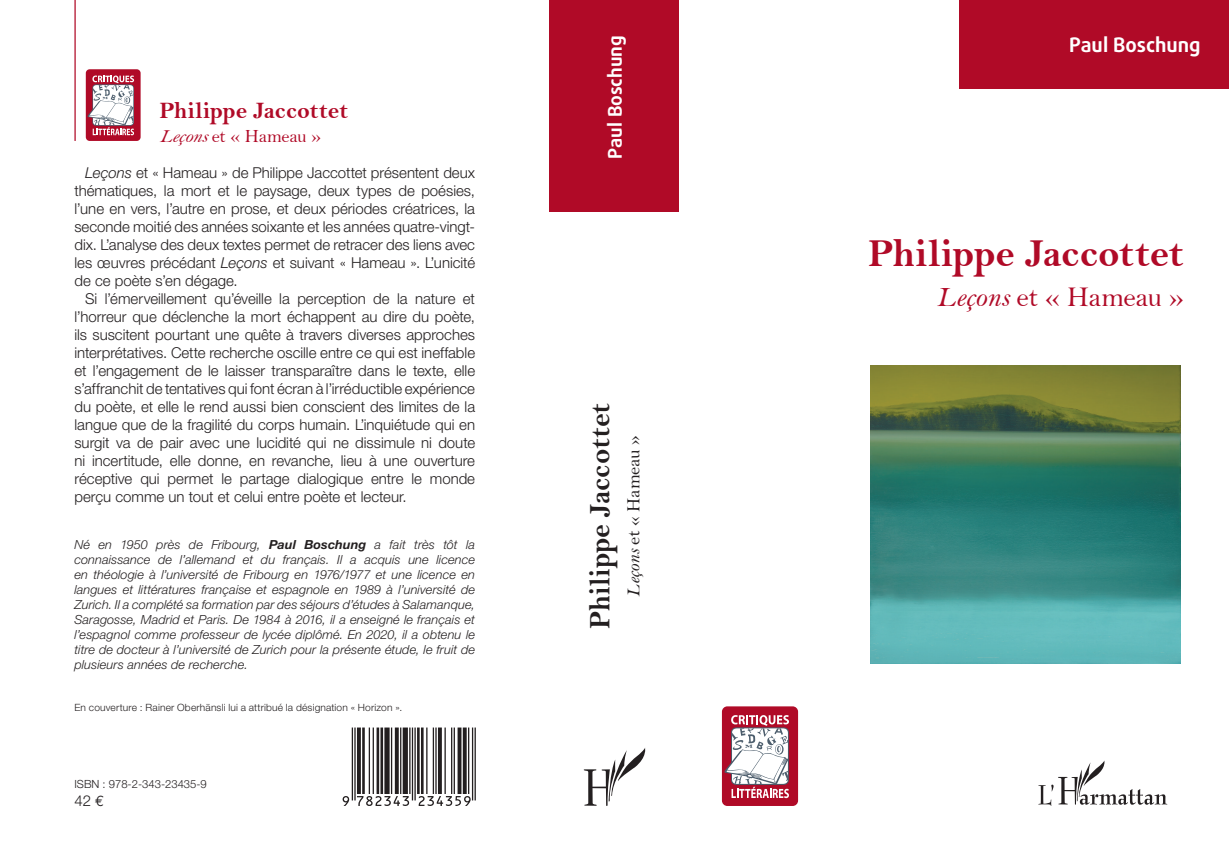
<style>
.page{position:relative;width:1229px;height:851px;background:#fff}
.page>*{position:absolute;margin:0;border:0;box-sizing:border-box;transform-origin:0 0}
.t1{font:40px "Bell MT Bold";letter-spacing:-.01em;color:#b00a27}
.t2{font:30px "Bell MT Bold";letter-spacing:-.005em;color:#231f20;scale:.95 1}
.t3{font:28.75px "Bell";letter-spacing:-.015em;color:#b00a27}
.t4{font:23.75px "Bell MT Bold";letter-spacing:-.005em;color:#b00a27}
.t5{font:700 20px "Daxline Pro";color:#fff}
.t6{font:18.75px "Bell";letter-spacing:-.01em;color:#231f20}
.t7{font:18.75px "Bell";letter-spacing:-.01em;color:#b00a27}
.t8{font:700 18.75px "Daxline Pro";color:#fff}
.t9{font:300 15px/18px "Helvetica Neue LT Std";color:#231f20;text-align:justify}
.t10{font:italic 300 12.5px/15px "Helvetica Neue LT Std";letter-spacing:.005em;color:#231f20;text-align:justify}
.t11{font:300 11.25px "Helvetica Neue LT Std";color:#231f20}
.t12{font:300 10px "Helvetica Neue LT Std";letter-spacing:.015em;color:#231f20}
.s1{font-family:"Bell MT Italic";font-style:italic}
.s2{font-style:italic}
.s3{font-weight:700}
.s4{font-family:"Euro Mono Std";font-weight:400}
.s5{font-family:"Bell MT Italic"}
</style>
<div class="page">
<div style="left:86px;top:69px;width:55px;height:72px;background:#b00a27;border-radius:4px"></div>
<svg style="left:88px;top:75px;width:46px;height:60px"></svg>
<hr style="left:74px;top:0;width:2px;height:141px;background:#b00a27">
<div style="left:549px;top:0;width:130px;height:211px;background:#b00a27"></div>
<svg style="left:583px;top:748px;width:63px;height:57px"></svg>
<svg style="left:1038px;top:760px;width:128px;height:45px"></svg>
<div style="left:721px;top:706px;width:77px;height:99px;background:#b00a27;border-radius:5px"></div>
<svg style="left:724px;top:715px;width:64px;height:83px"></svg>
<div style="left:959px;top:0;width:269px;height:89px;background:#b00a27"></div>
<img style="left:870px;top:365px;width:310px;height:298px">
<svg style="left:342px;top:727px;width:134px;height:78px"></svg>
<h3 class="t4" style="left:159px;top:96px;width:190px">Philippe Jaccottet</h3>
<p class="t7" style="left:159px;top:125px;width:163px"><span class="s1">Leçons</span>et « Hameau »</p>
<p class="t9" style="left:74px;top:163px;width:402px;text-indent:11px"><span class="s2">Leçons</span> et « Hameau » de Philippe Jaccottet présentent deux thématiques, la mort et le paysage, deux types de poésies, l’une en vers, l’autre en prose, et deux périodes créatrices, la seconde moitié des années soixante et les années quatre-vingt&shy;dix. L’analyse des deux textes permet de retracer des liens avec les œuvres précédant <span class="s2">Leçons</span> et suivant « Hameau ». L’unicité de ce poète s’en dégage.</p>
<p class="t9" style="left:74px;top:289px;width:402px;text-indent:11px">Si l’émerveillement qu’éveille la perception de la nature et l’horreur que déclenche la mort échappent au dire du poète, ils suscitent pourtant une quête à travers diverses approches interprétatives. Cette recherche oscille entre ce qui est ineffable et l’engagement de le laisser transparaître dans le texte, elle s’affranchit de tentatives qui font écran à l’irréductible expérience du poète, et elle le rend aussi bien conscient des limites de la langue que de la fragilité du corps humain. L’inquiétude qui en surgit va de pair avec une lucidité qui ne dissimule ni doute ni incertitude, elle donne, en revanche, lieu à une ouverture réceptive qui permet le partage dialogique entre le monde perçu comme un tout et celui entre poète et lecteur.</p>
<p class="t10" style="left:74px;top:537px;width:402px">Né en 1950 près de Fribourg, <span class="s3">Paul Boschung</span> a fait très tôt la connaissance de l’allemand et du français. Il a acquis une licence en théologie à l’université de Fribourg en 1976/1977 et une licence en langues et littératures française et espagnole en 1989 à l’université de Zurich. Il a complété sa formation par des séjours d’études à Salamanque, Saragosse, Madrid et Paris. De 1984 à 2016, il a enseigné le français et l’espagnol comme professeur de lycée diplômé. En 2020, il a obtenu le titre de docteur à l’université de Zurich pour la présente étude, le fruit de plusieurs années de recherche.</p>
<p class="t12" style="left:74px;top:701px;width:329px">En couverture : Rainer Oberhänsli lui a attribué la désignation « Horizon ».</p>
<p class="t11" style="left:74px;top:777px;width:134px">ISBN : 978-2-343-23435-9</p>
<p class="t9" style="left:74px;top:791px;width:31px">42 <span class="s4">€</span></p>
<p class="t8" style="left:602px;top:159px;width:125px;rotate:-90deg">Paul Boschung</p>
<h3 class="t5" style="left:1068px;top:32px;width:133px">Paul Boschung</h3>
<h2 class="t2" style="left:582px;top:628px;width:239px;rotate:-90deg">Philippe Jaccottet</h2>
<p class="t6" style="left:622px;top:596px;width:163px;rotate:-90deg"><span class="s5">Leçons</span> et « Hameau »</p>
<h1 class="t1" style="left:868px;top:230px;width:317px">Philippe Jaccottet</h1>
<h3 class="t3" style="left:936px;top:280px;width:248px"><span class="s5">Leçons</span> et « Hameau »</h3>
</div>
